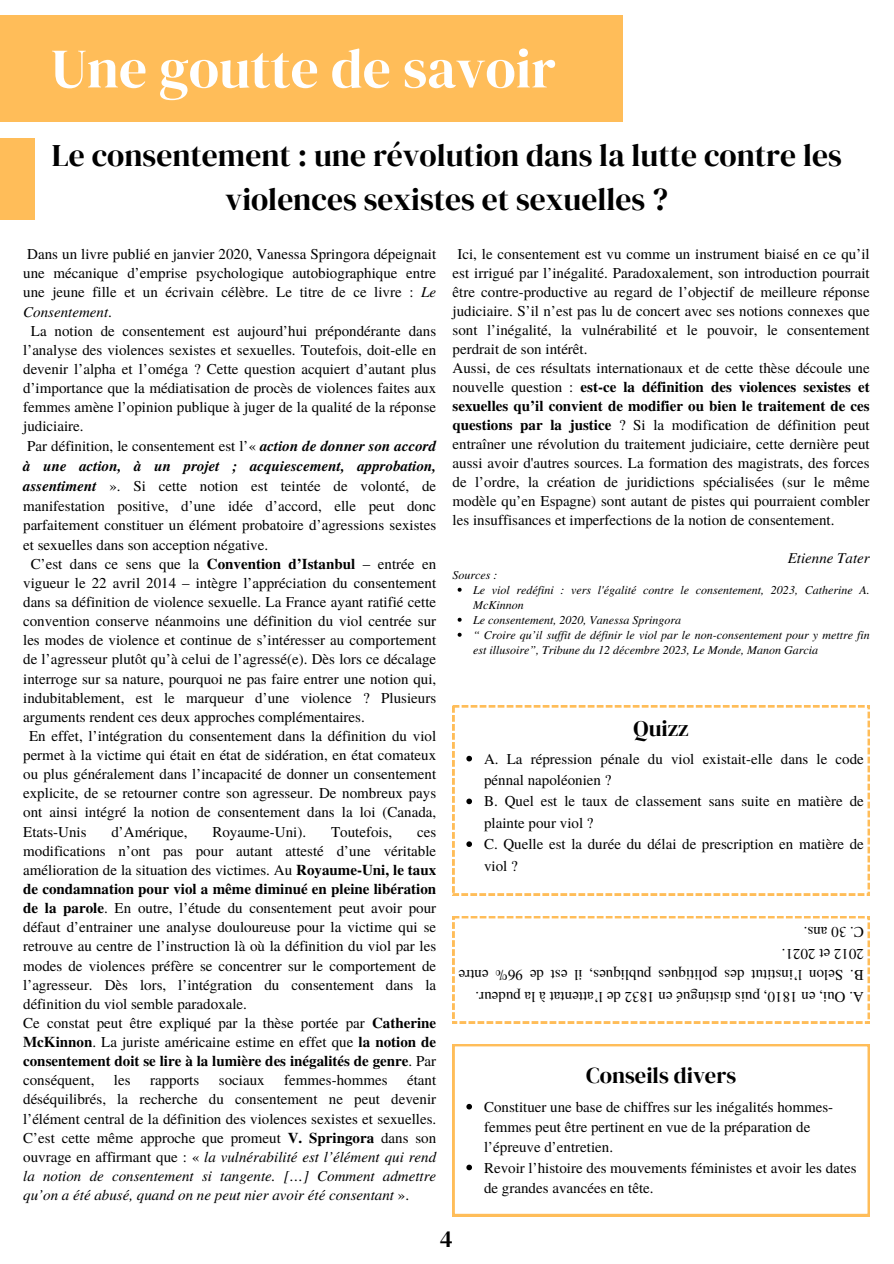
<style>
.page{position:relative;width:894px;height:1264px;background:#fff}
.page>*{position:absolute;margin:0;border:0;box-sizing:border-box;transform-origin:0 0}
.t1{font:55.5px "DM Serif Display";color:#fff}
.t2{font:31.5px/43.8px "DM Serif Display";color:#000;text-align:center}
.t3{font:24px "DM Serif Display";color:#000}
.t4{font:22.5px "DM Serif Display";color:#000}
.t5{font:15px/19.2px "Te X Gyre Termes";color:#000}
.t6{font:italic 700 15px "Te X Gyre Termes";color:#000}
.t7{font:italic 15px "Te X Gyre Termes";color:#000}
.t8{font:italic 12px/15px "Te X Gyre Termes";color:#000}
.s1{font-weight:700}
.s2{font-style:italic}
.s3{font-style:normal}
.s4{font-weight:700;font-style:italic}
</style>
<div class="page">
<div style="left:0;top:15px;width:622px;height:107px;background:#ffbd59"></div>
<div style="left:0;top:138px;width:35px;height:81px;background:#ffbd59"></div>
<svg style="left:457px;top:587px;width:4px;height:4px"></svg>
<svg style="left:457px;top:617px;width:4px;height:4px"></svg>
<svg style="left:457px;top:632px;width:4px;height:4px"></svg>
<svg style="left:452px;top:1044px;width:417px;height:171px"></svg>
<svg style="left:466px;top:1103px;width:6px;height:6px"></svg>
<svg style="left:466px;top:1164px;width:6px;height:6px"></svg>
<svg style="left:452px;top:705px;width:417px;height:190px"></svg>
<svg style="left:466px;top:755px;width:6px;height:6px"></svg>
<svg style="left:466px;top:798px;width:6px;height:6px"></svg>
<svg style="left:466px;top:841px;width:6px;height:6px"></svg>
<svg style="left:452px;top:916px;width:417px;height:107px"></svg>
<h2 class="t1" style="left:51px;top:30px;width:506px">Une goutte de savoir</h2>
<h4 class="t2" style="left:52px;top:133px;width:791px">Le consentement : une révolution dans la lutte contre les violences sexistes et sexuelles ?</h4>
<h4 class="t5" style="left:452px;top:243px;width:418px;text-indent:5px">Ici, le consentement est vu comme un instrument biaisé en ce qu’il est irrigué par l’inégalité. Paradoxalement, son introduction pourrait être contre-productive au regard de l’objectif de meilleure réponse judiciaire. S’il n’est pas lu de concert avec ses notions connexes que sont l’inégalité, la vulnérabilité et le pouvoir, le consentement perdrait de son intérêt.<br>Aussi, de ces résultats internationaux et de cette thèse découle une nouvelle question : <span class="s1">est-ce la définition des violences sexistes et sexuelles qu’il convient de modifier ou bien le traitement de ces questions par la justice</span> ? Si la modification de définition peut entraîner une révolution du traitement judiciaire, cette dernière peut aussi avoir d'autres sources. La formation des magistrats, des forces de l’ordre, la création de juridictions spécialisées (sur le même modèle qu’en Espagne) sont autant de pistes qui pourraient combler les insuffisances et imperfections de la notion de consentement.</h4>
<h4 class="t7" style="left:787px;top:546px;width:83px">Etienne Tater</h4>
<h4 class="t8" style="left:452px;top:566px;width:46px">Sources :</h4>
<p class="t8" style="left:473px;top:581px;width:398px">Le viol redéfini : vers l'égalité contre le consentement, 2023, Catherine A.<br>McKinnon</p>
<p class="t8" style="left:473px;top:611px;width:209px">Le consentement, 2020, Vanessa Springora</p>
<p class="t8" style="left:473px;top:626px;width:398px">“ Croire qu’il suf it de définir le viol par le non-consentement pour y mettre fin est illusoire”, Tribune du 12 décembre 2023, Le Monde, Manon Garcia</p>
<h1 class="t5" style="left:27px;top:244px;width:410px">Dans un livre publié en janvier 2020, Vanessa Springora dépeignait</h1>
<h1 class="t5" style="left:23px;top:263px;width:414px">une mécanique d’emprise psychologique autobiographique entre</h1>
<h1 class="t5" style="left:23px;top:282px;width:414px">une jeune fille et un écrivain célèbre. Le titre de ce livre : <span class="s2">Le</span></h1>
<h1 class="t7" style="left:23px;top:300px;width:90px">Consentement<span class="s3">.</span></h1>
<h1 class="t5" style="left:31px;top:320px;width:406px">La notion de consentement est aujourd’hui prépondérante dans</h1>
<h1 class="t5" style="left:23px;top:339px;width:414px">l’analyse des violences sexistes et sexuelles. Toutefois, doit-elle en</h1>
<h1 class="t5" style="left:23px;top:358px;width:414px">devenir l’alpha et l’oméga ? Cette question acquiert d’autant plus</h1>
<h1 class="t5" style="left:23px;top:378px;width:414px">d’importance que la médiatisation de procès de violences faites aux</h1>
<h1 class="t5" style="left:23px;top:397px;width:414px">femmes amène l’opinion publique à juger de la qualité de la réponse</h1>
<h1 class="t5" style="left:23px;top:416px;width:62px">judiciaire.</h1>
<h1 class="t5" style="left:27px;top:435px;width:410px">Par définition, le consentement est l’« <span class="s4">action de donner son accord</span></h1>
<h1 class="t6" style="left:23px;top:454px;width:414px">à une action, à un projet ; acquiescement, approbation,</h1>
<h1 class="t5" style="left:23px;top:475px;width:414px"><span class="s4">assentiment</span> ». Si cette notion est teintée de volonté, de</h1>
<h1 class="t5" style="left:23px;top:496px;width:414px">manifestation positive, d’une idée d’accord, elle peut donc</h1>
<h1 class="t5" style="left:23px;top:515px;width:414px">parfaitement constituer un élément probatoire d’agressions sexistes</h1>
<h1 class="t5" style="left:23px;top:534px;width:246px">et sexuelles dans son acception négative.</h1>
<h1 class="t5" style="left:31px;top:553px;width:407px">C’est dans ce sens que la <span class="s1">Convention d’Istanbul</span> – entrée en</h1>
<h1 class="t5" style="left:23px;top:572px;width:414px">vigueur le 22 avril 2014 – intègre l’appréciation du consentement</h1>
<h1 class="t5" style="left:23px;top:591px;width:414px">dans sa définition de violence sexuelle. La France ayant ratifié cette</h1>
<h1 class="t5" style="left:23px;top:610px;width:414px">convention conserve néanmoins une définition du viol centrée sur</h1>
<h1 class="t5" style="left:23px;top:630px;width:414px">les modes de violence et continue de s’intéresser au comportement</h1>
<h1 class="t5" style="left:23px;top:649px;width:414px">de l’agresseur plutôt qu’à celui de l’agressé(e). Dès lors ce décalage</h1>
<h1 class="t5" style="left:23px;top:668px;width:414px">interroge sur sa nature, pourquoi ne pas faire entrer une notion qui,</h1>
<h1 class="t5" style="left:23px;top:687px;width:414px">indubitablement, est le marqueur d’une violence ? Plusieurs</h1>
<h1 class="t5" style="left:23px;top:706px;width:343px">arguments rendent ces deux approches complémentaires.</h1>
<h1 class="t5" style="left:29px;top:725px;width:408px">En effet, l’intégration du consentement dans la définition du viol</h1>
<h1 class="t5" style="left:23px;top:744px;width:414px">permet à la victime qui était en état de sidération, en état comateux</h1>
<h1 class="t5" style="left:23px;top:763px;width:414px">ou plus généralement dans l’incapacité de donner un consentement</h1>
<h1 class="t5" style="left:23px;top:783px;width:414px">explicite, de se retourner contre son agresseur. De nombreux pays</h1>
<h1 class="t5" style="left:23px;top:802px;width:414px">ont ainsi intégré la notion de consentement dans la loi (Canada,</h1>
<h1 class="t5" style="left:23px;top:821px;width:65px">Etats-Unis</h1>
<h1 class="t5" style="left:111px;top:821px;width:78px">d’Amérique,</h1>
<h1 class="t5" style="left:212px;top:821px;width:95px">Royaume-Uni).</h1>
<h1 class="t5" style="left:331px;top:821px;width:63px">Toutefois,</h1>
<p class="t4" style="left:633px;top:712px;width:57px">Quizz</p>
<h4 class="t5" style="left:484px;top:747px;width:381px;line-height:21.3px">A. La répression pénale du viol existait-elle dans le code pénnal napoléonien ?</h4>
<p class="t5" style="left:484px;top:790px;width:381px;line-height:21.3px">B. Quel est le taux de classement sans suite en matière de plainte pour viol ?</p>
<h3 class="t5" style="left:484px;top:832px;width:381px;line-height:21.3px">C. Quelle est la durée du délai de prescription en matière de viol ?</h3>
<h1 class="t5" style="left:23px;top:821px;width:414px;text-indent:394px">ces modifications n’ont pas pour autant attesté d’une véritable amélioration de la situation des victimes. Au <span class="s1">Royaume-Uni, le taux de condamnation pour viol a même diminué en pleine libération de la parole</span>. En outre, l’étude du consentement peut avoir pour défaut d’entrainer une analyse douloureuse pour la victime qui se retrouve au centre de l’instruction là où la définition du viol par les modes de violences préfère se concentrer sur le comportement de l’agresseur. Dès lors, l’intégration du consentement dans la définition du viol semble paradoxale.<br>Ce constat peut être expliqué par la thèse portée par <span class="s1">Catherine McKinnon</span>. La juriste américaine estime en effet que <span class="s1">la notion de consentement doit se lire à la lumière des inégalités de genre</span>. Par conséquent,</h1>
<p class="t5" style="left:863px;top:986px;width:84px;line-height:21.3px;rotate:-180deg">B.<br>2102 . 1202t e<br>C 03. . sna</p>
<p class="t5" style="left:522px;top:985px;width:29px;rotate:-180deg">%6 9</p>
<p class="t5" style="left:543px;top:985px;width:16px;rotate:-180deg">ed</p>
<p class="t5" style="left:567px;top:985px;width:18px;rotate:-180deg">tse</p>
<p class="t5" style="left:582px;top:985px;width:10px;rotate:-180deg">li</p>
<p class="t5" style="left:651px;top:985px;width:64px;rotate:-180deg">, seuqi lbup</p>
<p class="t5" style="left:717px;top:985px;width:61px;rotate:-180deg">seuqi t i lop</p>
<p class="t5" style="left:744px;top:985px;width:21px;rotate:-180deg">sed</p>
<p class="t5" style="left:802px;top:985px;width:52px;rotate:-180deg">tutitsni’l</p>
<p class="t5" style="left:843px;top:985px;width:36px;rotate:-180deg">nol eS</p>
<p class="t5" style="left:488px;top:1008px;width:31px;line-height:21.3px;text-indent:-375px;rotate:-180deg">A O. ne, i u s i up, 0181 éugn i t s i d ne 2381 ed àt a t ne t t a ’ l a l . r uedup<br>er tne</p>
<p class="t4" style="left:586px;top:1059px;width:151px">Conseils divers</p>
<p class="t5" style="left:484px;top:1095px;width:350px;line-height:20.2px">Constituer une base de chiffres sur les inégalités hommes&shy;femmes peut être pertinent en vue de la préparation de l’épreuve d’entretien.</p>
<p class="t5" style="left:484px;top:1156px;width:374px;line-height:20.2px">Revoir l’histoire des mouvements féministes et avoir les dates de grandes avancées en tête.</p>
<h1 class="t5" style="left:114px;top:1069px;width:18px">les</h1>
<h1 class="t5" style="left:150px;top:1069px;width:51px">rapports</h1>
<h1 class="t5" style="left:219px;top:1069px;width:47px">sociaux</h1>
<h1 class="t5" style="left:284px;top:1069px;width:105px">femmes-hommes</h1>
<h1 class="t5" style="left:23px;top:1069px;width:414px;text-align:justify;text-indent:384px">étant déséquilibrés, la recherche du consentement ne peut devenir l’élément central de la définition des violences sexistes et sexuelles.<br>C’est cette même approche que promeut <span class="s1">V. Springora</span> dans son ouvrage en affirmant que : « <span class="s2">la vulnérabilité est l’élément qui rend la notion de consentement si tangente. […] Comment admettre qu’on a été abusé, quand on ne peut nier avoir été consentant</span> ».</h1>
<h3 class="t3" style="left:440px;top:1222px;width:14px">4</h3>
</div>
